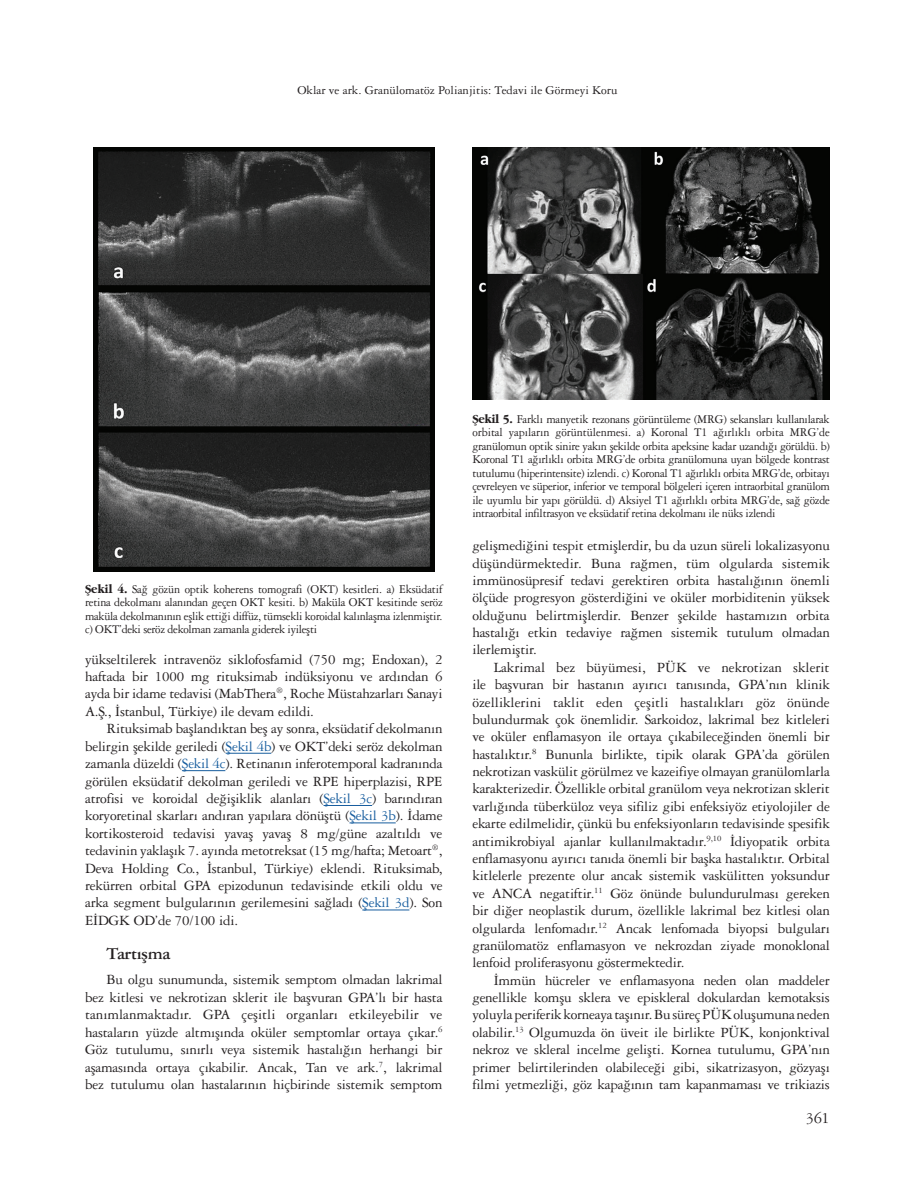
<style>
.page{position:relative;width:915px;height:1191px;background:#fff}
.page>*{position:absolute;margin:0;border:0;box-sizing:border-box;transform-origin:0 0}
.ANA_BASLIK{font:18px "Garamond Three Bold Tr";letter-spacing:-.025em;color:#231f20}
.t1{font:16.5px "Garamond Three Tr";color:#231f20}
.YAZI{font:15px/17.4px "Garamond Three Tr";letter-spacing:-.015em;color:#231f20;text-align:justify}
.RESİM-ALTI{font:12.75px/13.5px "Garamond Three Tr";letter-spacing:-.025em;color:#231f20;text-align:justify;scale:.95 1}
.RESİM-ALTI-2{font:12.75px "Garamond Three Tr";color:#231f20}
.s1{font-family:"Garamond Bold Tr"}
.s2{color:#175d9e}
</style>
<div class="page">
<hr style="left:225px;top:753px;width:46px;height:1px;background:#175d9e">
<hr style="left:182px;top:770px;width:43px;height:1px;background:#175d9e">
<hr style="left:323px;top:805px;width:49px;height:1px;background:#175d9e">
<hr style="left:349px;top:822px;width:46px;height:1px;background:#175d9e">
<hr style="left:362px;top:909px;width:47px;height:1px;background:#175d9e">
<img style="left:472px;top:147px;width:357px;height:252px">
<img style="left:93px;top:147px;width:341px;height:424px">
<p class="RESİM-ALTI-2" style="left:297px;top:82px;width:321px">Oklar ve ark. Granülomatöz Polianjitis: Tedavi ile Görmeyi Koru</p>
<p class="RESİM-ALTI" style="left:85px;top:581px;width:378px"><span class="s1">Şekil 4.</span> Sağ gözün optik koherens tomografi (OKT) kesitleri. a) Eksüdatif retina dekolmanı alanından geçen OKT kesiti. b) Maküla OKT kesitinde seröz maküla dekolmanının eşlik ettiği diffüz, tümsekli koroidal kalınlaşma izlenmiştir. c) OKT’deki seröz dekolman zamanla giderek iyileşti</p>
<p class="YAZI" style="left:85px;top:650px;width:359px">yükseltilerek intravenöz siklofosfamid (750 mg; Endoxan), 2 haftada bir 1000 mg rituksimab indüksiyonu ve ardından 6 ayda bir idame tedavisi (MabThera<sup>®</sup>, Roche Müstahzarları Sanayi A.Ş., İstanbul, Türkiye) ile devam edildi.</p>
<p class="YAZI" style="left:85px;top:719px;width:359px;text-indent:21px">Rituksimab başlandıktan beş ay sonra, eksüdatif dekolmanın belirgin şekilde geriledi (<span class="s2">Şekil 4b</span>) ve OKT’deki seröz dekolman zamanla düzeldi (<span class="s2">Şekil 4c</span>). Retinanın inferotemporal kadranında görülen eksüdatif dekolman geriledi ve RPE hiperplazisi, RPE atrofisi ve koroidal değişiklik alanları (<span class="s2">Şekil 3c</span>) barındıran koryoretinal skarları andıran yapılara dönüştü (<span class="s2">Şekil 3b</span>). İdame kortikosteroid tedavisi yavaş yavaş 8 mg/güne azaltıldı ve tedavinin yaklaşık 7. ayında metotreksat (15 mg/hafta; Metoart<sup>®</sup>, Deva Holding Co., İstanbul, Türkiye) eklendi. Rituksimab, rekürren orbital GPA epizodunun tedavisinde etkili oldu ve arka segment bulgularının gerilemesini sağladı (<span class="s2">Şekil 3d</span>). Son EİDGK OD’de 70/100 idi.</p>
<p class="ANA_BASLIK" style="left:106px;top:942px;width:65px">Tartışma</p>
<p class="YAZI" style="left:85px;top:970px;width:359px;text-indent:21px">Bu olgu sunumunda, sistemik semptom olmadan lakrimal bez kitlesi ve nekrotizan sklerit ile başvuran GPA’lı bir hasta tanımlanmaktadır. GPA çeşitli organları etkileyebilir ve hastaların yüzde altmışında oküler semptomlar ortaya çıkar.<sup>6<br></sup>Göz tutulumu, sınırlı veya sistemik hastalığın herhangi bir aşamasında ortaya çıkabilir. Ancak, Tan ve ark.<sup>7</sup>, lakrimal bez tutulumu olan hastalarının hiçbirinde sistemik semptom</p>
<p class="RESİM-ALTI" style="left:472px;top:412px;width:378px"><span class="s1">Şekil 5.</span> Farklı manyetik rezonans görüntüleme (MRG) sekansları kullanılarak orbital yapıların görüntülenmesi. a) Koronal T1 ağırlıklı orbita MRG’de granülomun optik sinire yakın şekilde orbita apeksine kadar uzandığı görüldü. b)<br>Koronal T1 ağırlıklı orbita MRG’de orbita granülomuna uyan bölgede kontrast tutulumu (hiperintensite) izlendi. c) Koronal T1 ağırlıklı orbita MRG’de, orbitayı çevreleyen ve süperior, inferior ve temporal bölgeleri içeren intraorbital granülom ile uyumlu bir yapı görüldü. d) Aksiyel T1 ağırlıklı orbita MRG’de, sağ gözde intraorbital infiltrasyon ve eksüdatif retina dekolmanı ile nüks izlendi</p>
<p class="YAZI" style="left:472px;top:536px;width:359px">gelişmediğini tespit etmişlerdir, bu da uzun süreli lokalizasyonu düşündürmektedir. Buna rağmen, tüm olgularda sistemik immünosüpresif tedavi gerektiren orbita hastalığının önemli ölçüde progresyon gösterdiğini ve oküler morbiditenin yüksek olduğunu belirtmişlerdir. Benzer şekilde hastamızın orbita hastalığı etkin tedaviye rağmen sistemik tutulum olmadan ilerlemiştir.</p>
<p class="YAZI" style="left:472px;top:658px;width:359px;text-indent:21px">Lakrimal bez büyümesi, PÜK ve nekrotizan sklerit ile başvuran bir hastanın ayırıcı tanısında, GPA’nın klinik özelliklerini taklit eden çeşitli hastalıkları göz önünde bulundurmak çok önemlidir. Sarkoidoz, lakrimal bez kitleleri ve oküler enflamasyon ile ortaya çıkabileceğinden önemli bir hastalıktır.<sup>8</sup> Bununla birlikte, tipik olarak GPA’da görülen nekrotizan vaskülit görülmez ve kazeifiye olmayan granülomlarla karakterizedir. Özellikle orbital granülom veya nekrotizan sklerit varlığında tüberküloz veya sifiliz gibi enfeksiyöz etiyolojiler de ekarte edilmelidir, çünkü bu enfeksiyonların tedavisinde spesifik antimikrobiyal ajanlar kullanılmaktadır.<sup>9,10</sup> İdiyopatik orbita enflamasyonu ayırıcı tanıda önemli bir başka hastalıktır. Orbital kitlelerle prezente olur ancak sistemik vaskülitten yoksundur ve ANCA negatiftir.<sup>11</sup> Göz önünde bulundurulması gereken bir diğer neoplastik durum, özellikle lakrimal bez kitlesi olan olgularda lenfomadır.<sup>12</sup> Ancak lenfomada biyopsi bulguları granülomatöz enflamasyon ve nekrozdan ziyade monoklonal lenfoid proliferasyonu göstermektedir.</p>
<p class="YAZI" style="left:472px;top:970px;width:359px;text-indent:21px">İmmün hücreler ve enflamasyona neden olan maddeler genellikle komşu sklera ve episkleral dokulardan kemotaksis yoluyla periferik korneaya taşınır. Bu süreç PÜK oluşumuna neden olabilir.<sup>13</sup> Olgumuzda ön üveit ile birlikte PÜK, konjonktival nekroz ve skleral incelme gelişti. Kornea tutulumu, GPA’nın primer belirtilerinden olabileceği gibi, sikatrizasyon, gözyaşı filmi yetmezliği, göz kapağının tam kapanmaması ve trikiazis</p>
<p class="t1" style="left:805px;top:1107px;width:25px">361</p>
</div>
